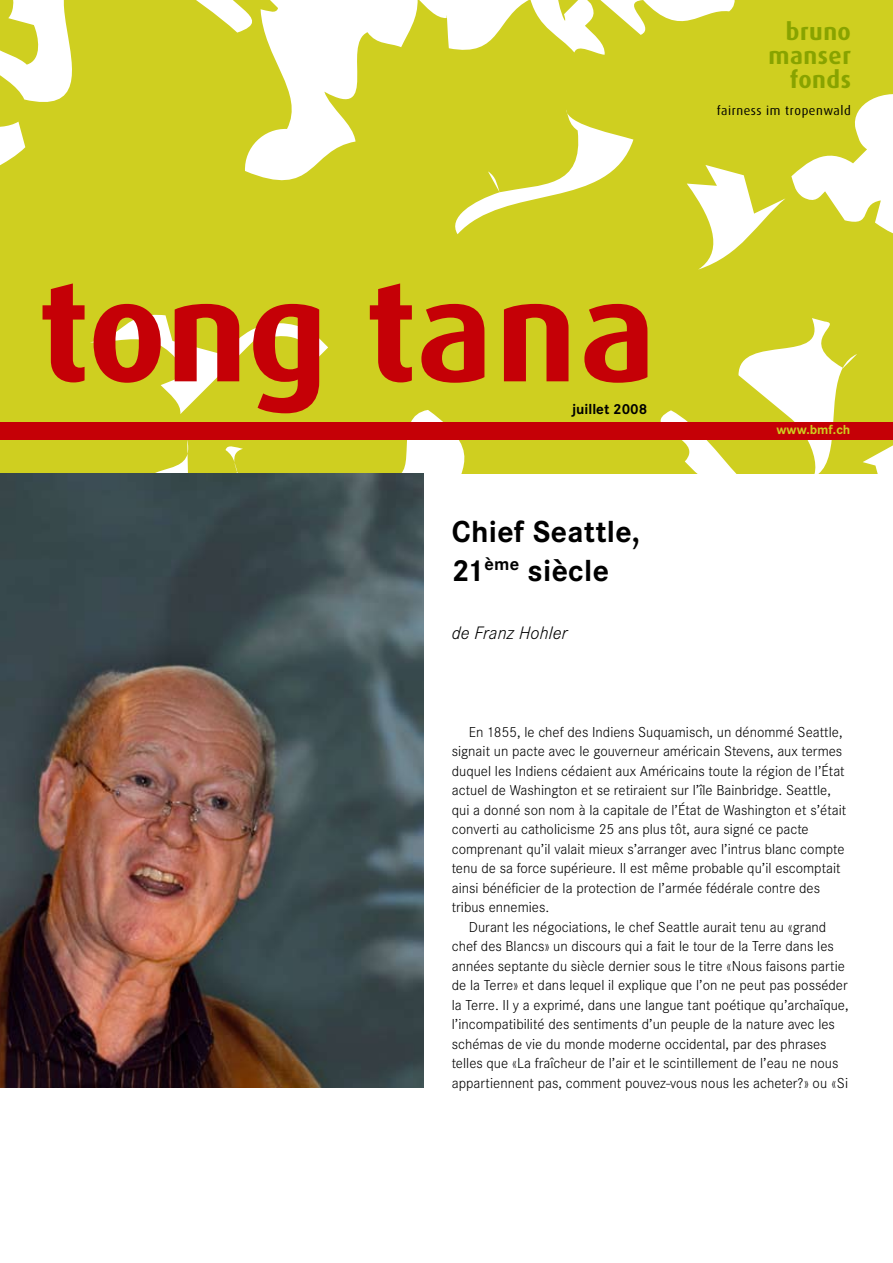
<style>
.page{position:relative;width:893px;height:1263px;background:#fff}
.page>*{position:absolute;margin:0;border:0;box-sizing:border-box;transform-origin:0 0}
.t1{font:700 141px "Dax";color:#c50006}
.t2{font:700 31.5px/39px "Corporate S";letter-spacing:.01em;color:#000}
.t3{font:700 24px/24px "Dax";letter-spacing:.02em;color:#88a300;text-align:right}
.t4{font:italic 300 18.75px "Corporate S";letter-spacing:.01em;color:#000}
.t5{font:300 15px/19.5px "Corporate S";color:#000}
.t6{font:700 15px "Corporate S";color:#000}
.t7{font:700 13.5px "Corporate S";color:#cfcf20}
.t8{font:12.75px "Dax";letter-spacing:.045em;color:#000}
</style>
<div class="page">
<svg style="left:0;top:0;width:893px;height:473px;background:#d6d541"></svg>
<img style="left:0;top:473px;width:423px;height:614px">
<div style="left:0;top:422px;width:893px;height:17px;background:#c50006"></div>
<h1 class="t1" style="left:38px;top:253px;width:619px">tong tana</h1>
<p class="t6" style="left:572px;top:400px;width:77px">juillet 2008</p>
<h2 class="t2" style="left:452px;top:512px;width:190px">Chief Seattle,<br>21<sup>ème</sup> siècle</h2>
<p class="t4" style="left:452px;top:622px;width:117px">de Franz Hohler</p>
<h3 class="t3" style="left:769px;top:20px;width:84px">bruno manser fonds</h3>
<p class="t8" style="left:717px;top:103px;width:136px">fairness im tropenwald</p>
<p class="t7" style="left:776px;top:422px;width:75px">www.bmf.ch</p>
<p class="t5" style="left:452px;top:722px;width:396px;text-indent:17px">En 1855, le chef des Indiens Suquamisch, un dénommé Seattle, signait un pacte avec le gouverneur américain Stevens, aux termes duquel les Indiens cédaient aux Américains toute la région de l’État actuel de Washington et se retiraient sur l’île Bainbridge. Seattle, qui a donné son nom à la capitale de l’État de Washington et s’était converti au catholicisme 25 ans plus tôt, aura signé ce pacte comprenant qu’il valait mieux s’arranger avec l’intrus blanc compte tenu de sa force supérieure. Il est même probable qu’il escomptait ainsi bénéficier de la protection de l’armée fédérale contre des tribus ennemies.</p>
<p class="t5" style="left:452px;top:917px;width:398px;text-indent:17px">Durant les négociations, le chef Seattle aurait tenu au «grand chef des Blancs» un discours qui a fait le tour de la Terre dans les années septante du siècle dernier sous le titre «Nous faisons partie de la Terre» et dans lequel il explique que l’on ne peut pas posséder la Terre. Il y a exprimé, dans une langue tant poétique qu’archaïque, l’incompatibilité des sentiments d’un peuple de la nature avec les schémas de vie du monde moderne occidental, par des phrases telles que «La fraîcheur de l’air et le scintillement de l’eau ne nous appartiennent pas, comment pouvez-vous nous les acheter?» ou «Si</p>
</div>
